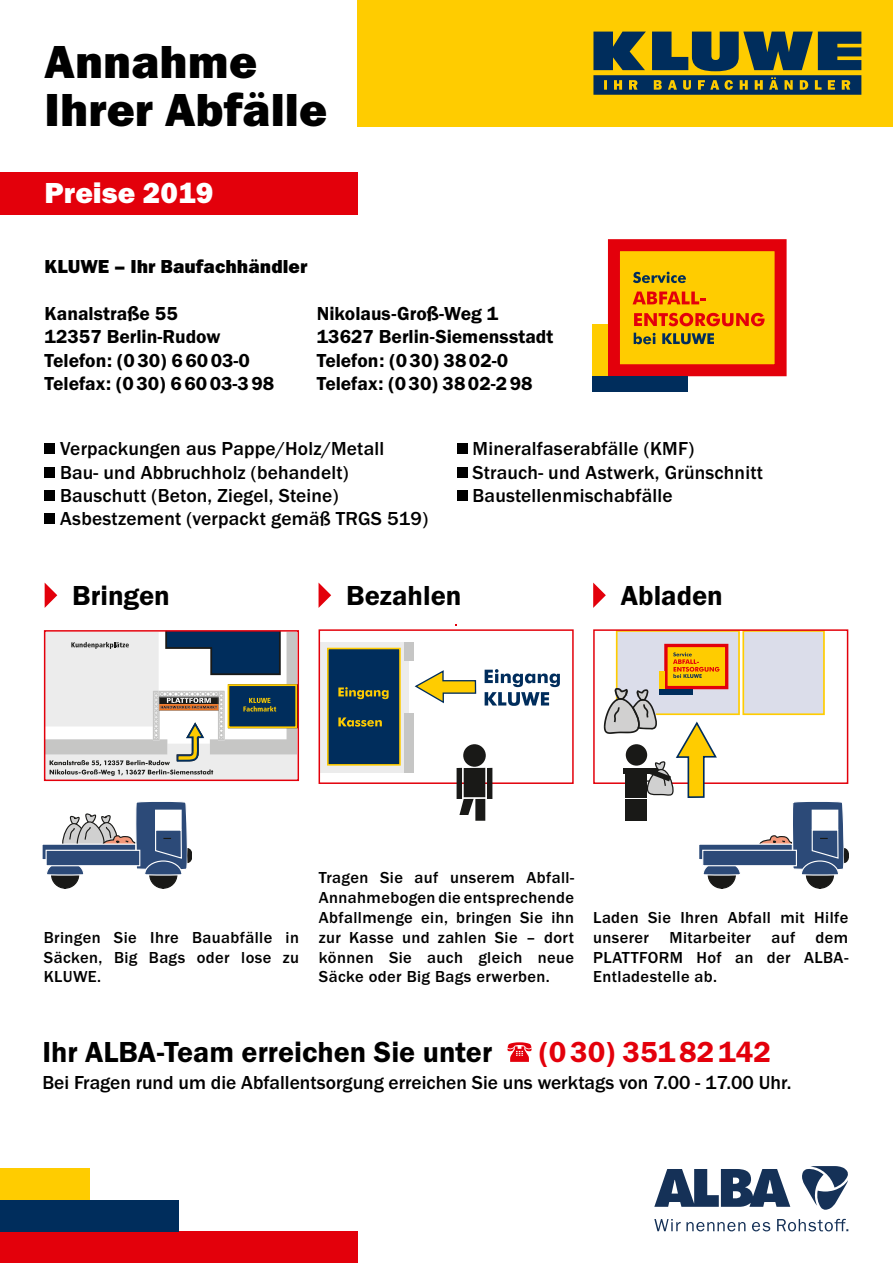
<style>
.page{position:relative;width:893px;height:1263px;background:#fff}
.page>*{position:absolute;margin:0;border:0;box-sizing:border-box;transform-origin:0 0}
.t1{font:48px/48px "Franklin Gothic URW Hea";color:#000}
.t2{font:30px "Franklin Gothic URW Dem";color:#000}
.t3{font:30px "Franklin Gothic URW Dem";color:#e3000b}
.t4{font:30px "Franklin Gothic URW Hea";color:#fff}
.t5{font:28.5px "Franklin Gothic URW Dem";color:#000}
.t6{font:500 19.5px/23.4px "Franklin Gothic URW";letter-spacing:.01em;color:#000}
.t7{font:19.5px/23.4px "Franklin Gothic URW Dem";color:#000}
.t8{font:19.5px "Franklin Gothic URW Hea";color:#000}
.t9{font:500 16.5px/19.8px "Franklin Gothic URW";letter-spacing:.025em;color:#000;text-align:justify}
</style>
<div class="page">
<div style="left:357px;top:0;width:536px;height:126px;background:#fc0"></div>
<svg style="left:593px;top:32px;width:268px;height:63px"></svg>
<div style="left:0;top:172px;width:357px;height:42px;background:#e3000b"></div>
<div style="left:0;top:1231px;width:357px;height:32px;background:#e3000b"></div>
<div style="left:0;top:1200px;width:179px;height:31px;background:#002d5c"></div>
<div style="left:0;top:1168px;width:89px;height:32px;background:#fc0"></div>
<svg style="left:507px;top:1042px;width:25px;height:20px"></svg>
<div style="left:45px;top:444px;width:10px;height:10px;background:#000"></div>
<div style="left:45px;top:467px;width:10px;height:10px;background:#000"></div>
<div style="left:45px;top:490px;width:10px;height:11px;background:#000"></div>
<div style="left:45px;top:514px;width:10px;height:10px;background:#000"></div>
<div style="left:457px;top:444px;width:10px;height:10px;background:#000"></div>
<div style="left:457px;top:467px;width:10px;height:10px;background:#000"></div>
<div style="left:457px;top:490px;width:10px;height:11px;background:#000"></div>
<svg style="left:45px;top:583px;width:12px;height:25px"></svg>
<svg style="left:319px;top:583px;width:12px;height:25px"></svg>
<svg style="left:593px;top:583px;width:13px;height:25px"></svg>
<svg style="left:47px;top:633px;width:249px;height:145px"></svg>
<div style="left:44px;top:630px;width:255px;height:151px;border:2px solid #e3000b"></div>
<div style="left:51px;top:860px;width:28px;height:29px;background:#191917;border:1px solid #191917;border-radius:50%"></div>
<div style="left:149px;top:860px;width:28px;height:29px;background:#191917;border:1px solid #191917;border-radius:50%"></div>
<div style="left:42px;top:844px;width:94px;height:16px;background:#2c4a78"></div>
<div style="left:42px;top:844px;width:94px;height:16px;border:1px solid #fff"></div>
<svg style="left:45px;top:802px;width:147px;height:74px"></svg>
<div style="left:708px;top:860px;width:28px;height:29px;background:#191917;border:1px solid #191917;border-radius:50%"></div>
<div style="left:806px;top:860px;width:28px;height:29px;background:#191917;border:1px solid #191917;border-radius:50%"></div>
<svg style="left:701px;top:846px;width:57px;height:12px"></svg>
<div style="left:699px;top:844px;width:94px;height:16px;border:1px solid #fff"></div>
<svg style="left:703px;top:866px;width:37px;height:10px"></svg>
<div style="left:702px;top:850px;width:95px;height:16px;background:#2c4a78;border:1px solid #fff"></div>
<svg style="left:758px;top:802px;width:90px;height:74px"></svg>
<div style="left:743px;top:631px;width:81px;height:83px;background:#dbddea"></div>
<div style="left:742px;top:630px;width:83px;height:85px;border:2px solid #fc0"></div>
<div style="left:593px;top:629px;width:255px;height:155px;border:2px solid #e3000b"></div>
<div style="left:625px;top:799px;width:10px;height:22px;background:#191917"></div>
<div style="left:637px;top:799px;width:10px;height:22px;background:#191917"></div>
<svg style="left:604px;top:630px;width:136px;height:168px"></svg>
<div style="left:626px;top:744px;width:21px;height:22px;background:#191917;border-radius:50%"></div>
<div style="left:320px;top:642px;width:89px;height:131px;background:#ececec"></div>
<div style="left:404px;top:713px;width:9px;height:60px;background:#c6c6c5"></div>
<div style="left:404px;top:642px;width:9px;height:19px;background:#c6c6c5"></div>
<svg style="left:485px;top:669px;width:75px;height:37px"></svg>
<div style="left:328px;top:648px;width:72px;height:117px;background:#002d5c"></div>
<svg style="left:338px;top:687px;width:51px;height:12px"></svg>
<svg style="left:338px;top:717px;width:44px;height:10px"></svg>
<div style="left:327px;top:648px;width:74px;height:118px;border:2px solid #fc0"></div>
<div style="left:319px;top:629px;width:255px;height:155px;border:2px solid #e3000b"></div>
<div style="left:464px;top:768px;width:21px;height:29px;background:#191917"></div>
<div style="left:457px;top:768px;width:5px;height:31px;background:#191917"></div>
<div style="left:487px;top:768px;width:5px;height:31px;background:#191917"></div>
<svg style="left:459px;top:799px;width:15px;height:16px"></svg>
<div style="left:475px;top:799px;width:10px;height:22px;background:#191917"></div>
<div style="left:463px;top:744px;width:23px;height:23px;background:#191917;border-radius:50%"></div>
<div style="left:614px;top:245px;width:167px;height:125px;background:#fc0"></div>
<svg style="left:633px;top:272px;width:53px;height:11px"></svg>
<svg style="left:633px;top:292px;width:73px;height:12px"></svg>
<svg style="left:634px;top:313px;width:131px;height:13px"></svg>
<svg style="left:634px;top:333px;width:21px;height:11px"></svg>
<svg style="left:662px;top:333px;width:52px;height:11px"></svg>
<div style="left:608px;top:239px;width:179px;height:137px;border:12px solid #e3000b"></div>
<div style="left:593px;top:324px;width:15px;height:52px;background:#fc0"></div>
<div style="left:593px;top:376px;width:95px;height:15px;background:#002d5c"></div>
<svg style="left:654px;top:1219px;width:91px;height:12px"></svg>
<svg style="left:752px;top:1222px;width:18px;height:9px"></svg>
<svg style="left:777px;top:1218px;width:71px;height:13px"></svg>
<svg style="left:802px;top:1166px;width:46px;height:44px"></svg>
<svg style="left:654px;top:1169px;width:136px;height:38px"></svg>
<svg style="left:415px;top:670px;width:61px;height:33px"></svg>
<h1 class="t1" style="left:45px;top:37px;width:284px">Annahme<br>Ihrer Abfälle</h1>
<h2 class="t4" style="left:45px;top:174px;width:170px">Preise 2019</h2>
<p class="t8" style="left:45px;top:254px;width:264px">KLUWE – Ihr Baufachhändler</p>
<p class="t7" style="left:45px;top:301px;width:231px">Kanalstraße 55<br>12357 Berlin-Rudow<br>Telefon: (0 30) 6 60 03-0<br>Telefax: (0 30) 6 60 03-3 98</p>
<p class="t7" style="left:317px;top:301px;width:238px">Nikolaus-Groß-Weg 1<br>13627 Berlin-Siemensstadt<br>Telefon: (0 30) 38 02-0<br>Telefax: (0 30) 38 02-2 98</p>
<p class="t6" style="left:60px;top:437px;width:370px">Verpackungen aus Pappe/Holz/Metall<br>Bau- und Abbruchholz (behandelt)<br>Bauschutt (Beton, Ziegel, Steine)<br>Asbestzement (verpackt gemäß TRGS 519)</p>
<p class="t6" style="left:473px;top:437px;width:292px">Mineralfaserabfälle (KMF)<br>Strauch- und Astwerk, Grünschnitt<br>Baustellenmischabfälle</p>
<h3 class="t5" style="left:72px;top:578px;width:99px">Bringen</h3>
<h3 class="t5" style="left:346px;top:578px;width:117px">Bezahlen</h3>
<h3 class="t5" style="left:621px;top:578px;width:104px">Abladen</h3>
<p class="t9" style="left:44px;top:927px;width:257px">Bringen Sie Ihre Bauabfälle in Säcken, Big Bags oder lose zu KLUWE.</p>
<p class="t9" style="left:319px;top:868px;width:257px">Tragen Sie auf unserem Abfall-Annahmebogen die entsprechende Abfallmenge ein, bringen Sie ihn zur Kasse und zahlen Sie – dort können Sie auch gleich neue Säcke oder Big Bags erwerben.</p>
<p class="t9" style="left:593px;top:907px;width:257px">Laden Sie Ihren Abfall mit Hilfe unserer Mitarbeiter auf dem PLATTFORM Hof an der ALBA-Entladestelle ab.</p>
<h2 class="t2" style="left:42px;top:1033px;width:452px">Ihr ALBA-Team erreichen Sie unter</h2>
<h2 class="t3" style="left:539px;top:1033px;width:233px">(0 30) 351 82 142</h2>
<p class="t6" style="left:42px;top:1070px;width:751px">Bei Fragen rund um die Abfallentsorgung erreichen Sie uns werktags von 7.00 - 17.00 Uhr.</p>
</div>
